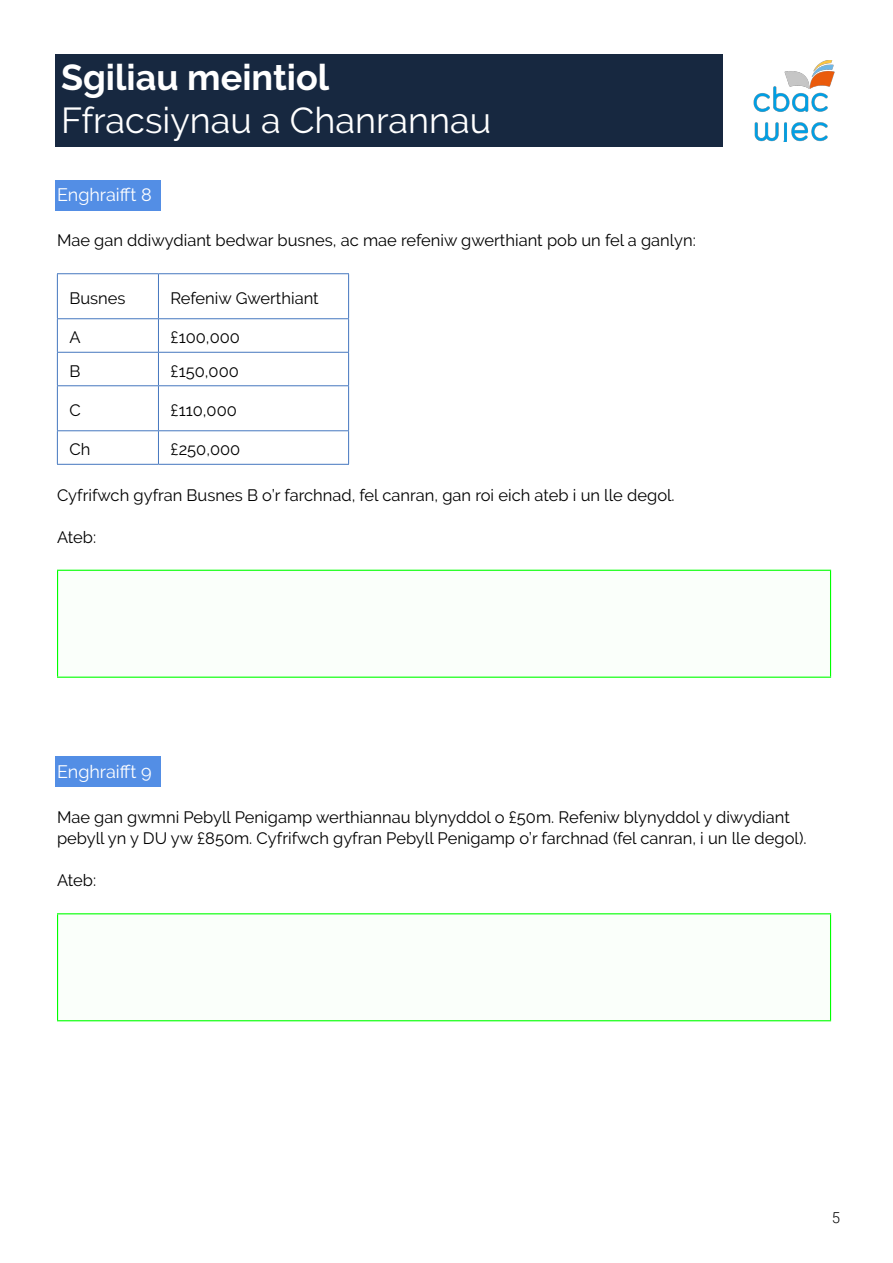
<style>
.page{position:relative;width:893px;height:1263px;background:#fff}
.page>*{position:absolute;margin:0;border:0;box-sizing:border-box;transform-origin:0 0}
.t1{font:36px "Raleway";color:#fff}
.t2{font:700 36px "Raleway";color:#fff}
.t3{font:18px "Raleway";color:#fff}
.t4{font:16.5px/21px "Raleway";color:#000}
.t5{font:300 15px "Roboto";color:#000}
</style>
<div class="page">
<div style="left:55px;top:54px;width:667px;height:50px;background:#172840"></div>
<div style="left:55px;top:98px;width:667px;height:49px;background:#172840"></div>
<img style="left:753px;top:61px;width:82px;height:81px">
<div style="left:56px;top:180px;width:105px;height:30px;background:#538ee5"></div>
<div style="left:56px;top:757px;width:105px;height:30px;background:#538ee5"></div>
<hr style="left:158px;top:274px;width:1px;height:44px;background:#4577bf">
<hr style="left:57px;top:318px;width:101px;height:1px;background:#4577bf">
<hr style="left:158px;top:318px;width:191px;height:1px;background:#4577bf">
<hr style="left:158px;top:319px;width:1px;height:33px;background:#4577bf">
<hr style="left:57px;top:352px;width:101px;height:1px;background:#4577bf">
<hr style="left:158px;top:352px;width:191px;height:1px;background:#4577bf">
<hr style="left:158px;top:353px;width:1px;height:32px;background:#4577bf">
<hr style="left:57px;top:385px;width:101px;height:1px;background:#4577bf">
<hr style="left:158px;top:385px;width:191px;height:1px;background:#4577bf">
<hr style="left:158px;top:386px;width:1px;height:44px;background:#4577bf">
<hr style="left:57px;top:430px;width:101px;height:1px;background:#4577bf">
<hr style="left:158px;top:430px;width:191px;height:1px;background:#4577bf">
<hr style="left:158px;top:431px;width:1px;height:33px;background:#4577bf">
<hr style="left:57px;top:273px;width:101px;height:1px;background:#4577bf">
<hr style="left:57px;top:274px;width:1px;height:44px;background:#4577bf">
<hr style="left:158px;top:273px;width:191px;height:1px;background:#4577bf">
<hr style="left:348px;top:274px;width:1px;height:44px;background:#4577bf">
<hr style="left:57px;top:319px;width:1px;height:33px;background:#4577bf">
<hr style="left:348px;top:319px;width:1px;height:33px;background:#4577bf">
<hr style="left:57px;top:353px;width:1px;height:32px;background:#4577bf">
<hr style="left:348px;top:353px;width:1px;height:32px;background:#4577bf">
<hr style="left:57px;top:386px;width:1px;height:44px;background:#4577bf">
<hr style="left:348px;top:386px;width:1px;height:44px;background:#4577bf">
<hr style="left:57px;top:431px;width:1px;height:33px;background:#4577bf">
<hr style="left:348px;top:431px;width:1px;height:33px;background:#4577bf">
<hr style="left:57px;top:464px;width:101px;height:1px;background:#4577bf">
<hr style="left:158px;top:464px;width:191px;height:1px;background:#4577bf">
<div style="left:58px;top:570px;width:772px;height:107px;background:#fafffa"></div>
<hr style="left:57px;top:570px;width:774px;height:1px;background:#0f0">
<hr style="left:57px;top:571px;width:1px;height:106px;background:#0f0">
<hr style="left:830px;top:571px;width:1px;height:106px;background:#0f0">
<hr style="left:57px;top:677px;width:774px;height:1px;background:#0f0">
<div style="left:58px;top:914px;width:772px;height:107px;background:#fafffa"></div>
<hr style="left:57px;top:913px;width:774px;height:1px;background:#0f0">
<hr style="left:57px;top:914px;width:1px;height:106px;background:#0f0">
<hr style="left:830px;top:914px;width:1px;height:106px;background:#0f0">
<hr style="left:57px;top:1020px;width:774px;height:1px;background:#0f0">
<h1 class="t2" style="left:61px;top:56px;width:270px">Sgiliau meintiol</h1>
<h1 class="t1" style="left:61px;top:99px;width:432px">Ffracsiynau a Chanrannau</h1>
<p class="t3" style="left:57px;top:185px;width:96px">Enghraifft 8</p>
<p class="t4" style="left:57px;top:230px;width:640px">Mae gan ddiwydiant bedwar busnes, ac mae refeniw gwerthiant pob un fel a ganlyn:</p>
<p class="t4" style="left:69px;top:288px;width:58px">Busnes</p>
<p class="t4" style="left:170px;top:288px;width:150px">Refeniw Gwerthiant</p>
<p class="t4" style="left:69px;top:327px;width:13px">A</p>
<p class="t4" style="left:170px;top:327px;width:71px">£100,000</p>
<p class="t4" style="left:69px;top:360px;width:12px">B</p>
<p class="t4" style="left:170px;top:360px;width:70px">£150,000</p>
<p class="t4" style="left:69px;top:400px;width:13px">C</p>
<p class="t4" style="left:170px;top:400px;width:68px">£110,000</p>
<p class="t4" style="left:69px;top:439px;width:22px">Ch</p>
<p class="t4" style="left:170px;top:439px;width:71px">£250,000</p>
<p class="t4" style="left:57px;top:484px;width:619px">Cyfrifwch gyfran Busnes B o’r farchnad, fel canran, gan roi eich ateb i un lle degol.</p>
<p class="t4" style="left:57px;top:526px;width:41px">Ateb:</p>
<p class="t3" style="left:57px;top:761px;width:96px">Enghraifft 9</p>
<p class="t4" style="left:57px;top:807px;width:751px">Mae gan gwmni Pebyll Penigamp werthiannau blynyddol o £50m. Refeniw blynyddol y diwydiant pebyll yn y DU yw £850m. Cyfrifwch gyfran Pebyll Penigamp o’r farchnad (fel canran, i un lle degol).</p>
<p class="t4" style="left:57px;top:870px;width:41px">Ateb:</p>
<p class="t5" style="left:832px;top:1207px;width:10px">5</p>
</div>
